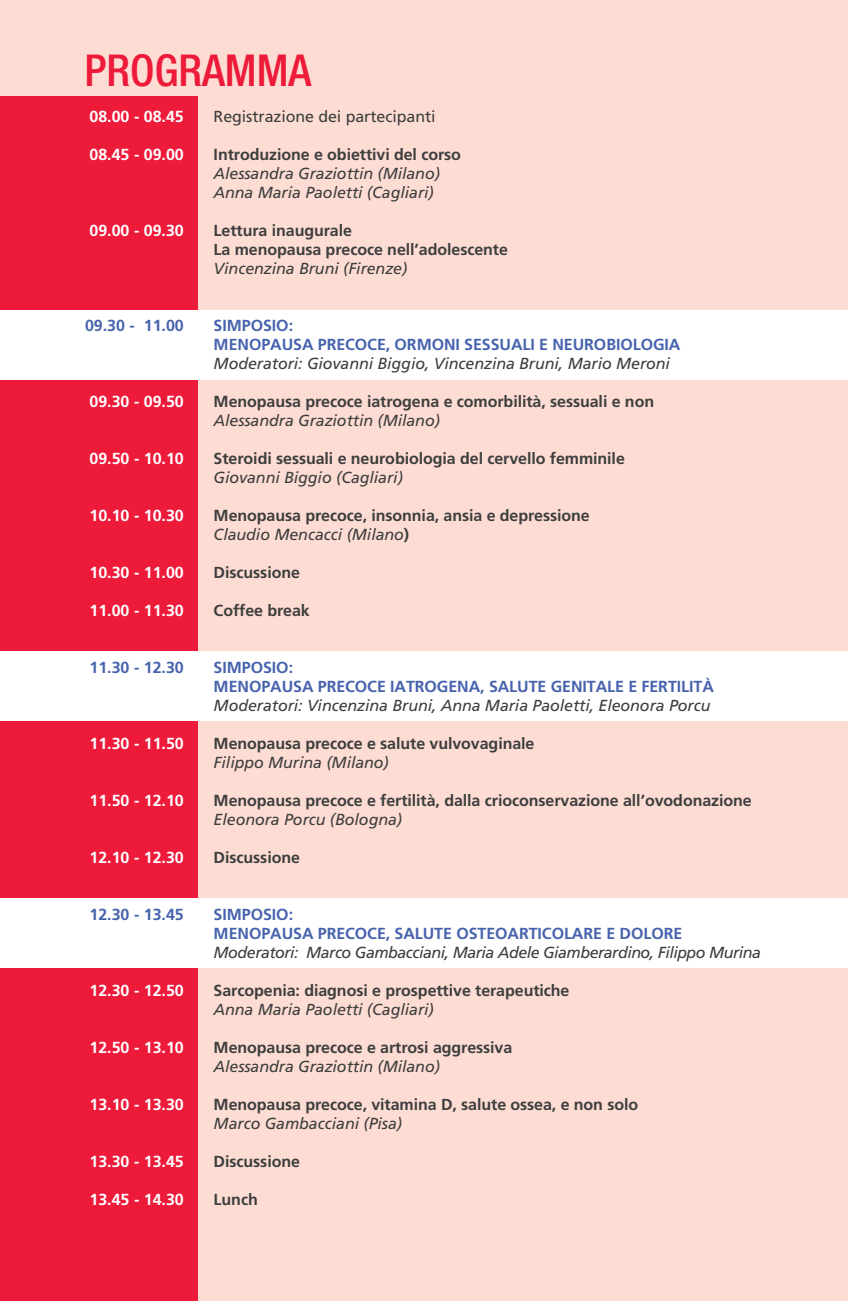
<style>
.page{position:relative;width:848px;height:1301px;background:#fff}
.page>*{position:absolute;margin:0;border:0;box-sizing:border-box;transform-origin:0 0}
.t1{font:500 condensed 44px "Helvetica Neue LT Std";color:#ed1a3a}
.t2{font:700 16px/19px "Frutiger";letter-spacing:-.005em;color:#3e3e3f}
.t3{font:italic 16px/19px "Frutiger";letter-spacing:-.005em;color:#3e3e3f}
.t4{font:700 16px/19px "Frutiger";letter-spacing:-.005em;color:#4863ae}
.t5{font:700 16px "Frutiger";color:#fff}
.t6{font:italic 16px "Frutiger";letter-spacing:-.03em;color:#3e3e3f}
.t7{font:16px "Frutiger";letter-spacing:-.005em;color:#3e3e3f}
.s1{font-weight:400;font-style:italic}
</style>
<div class="page">
<div style="left:0;top:0;width:847px;height:1300px;background:#fdddd3"></div>
<div style="left:0;top:96px;width:198px;height:1204px;background:#ed1a3a"></div>
<div style="left:0;top:310px;width:847px;height:70px;background:#fff"></div>
<div style="left:0;top:651px;width:847px;height:70px;background:#fff"></div>
<div style="left:0;top:898px;width:847px;height:70px;background:#fff"></div>
<h1 class="t1" style="left:84px;top:45px;width:228px">PROGRAMMA</h1>
<p class="t5" style="left:89px;top:107px;width:96px">08.00 - 08.45</p>
<p class="t5" style="left:89px;top:145px;width:96px">08.45 - 09.00</p>
<p class="t7" style="left:213px;top:107px;width:223px">Registrazione dei partecipanti</p>
<p class="t2" style="left:213px;top:145px;width:249px">Introduzione e obiettivi del corso</p>
<p class="t3" style="left:213px;top:164px;width:228px">Alessandra Graziottin (Milano)<br>Anna Maria Paoletti (Cagliari)</p>
<p class="t2" style="left:213px;top:221px;width:296px">Lettura inaugurale<br>La menopausa precoce nell’adolescente</p>
<p class="t3" style="left:213px;top:259px;width:195px">Vincenzina Bruni (Firenze)</p>
<p class="t5" style="left:89px;top:221px;width:96px">09.00 - 09.30</p>
<p class="t4" style="left:85px;top:316px;width:100px">09.30 - 11.00</p>
<p class="t5" style="left:89px;top:392px;width:96px">09.30 - 09.50</p>
<p class="t5" style="left:89px;top:449px;width:96px">09.50 - 10.10</p>
<p class="t5" style="left:89px;top:506px;width:96px">10.10 - 10.30</p>
<p class="t5" style="left:89px;top:563px;width:96px">10.30 - 11.00</p>
<p class="t5" style="left:89px;top:601px;width:96px">11.00 - 11.30</p>
<p class="t4" style="left:89px;top:658px;width:96px">11.30 - 12.30</p>
<p class="t5" style="left:89px;top:734px;width:96px">11.30 - 11.50</p>
<p class="t5" style="left:89px;top:791px;width:96px">11.50 - 12.10</p>
<p class="t5" style="left:89px;top:848px;width:96px">12.10 - 12.30</p>
<p class="t4" style="left:89px;top:905px;width:96px">12.30 - 13.45</p>
<p class="t5" style="left:89px;top:981px;width:96px">12.30 - 12.50</p>
<p class="t5" style="left:89px;top:1038px;width:96px">12.50 - 13.10</p>
<p class="t5" style="left:89px;top:1095px;width:96px">13.10 - 13.30</p>
<p class="t5" style="left:89px;top:1152px;width:96px">13.30 - 13.45</p>
<p class="t5" style="left:89px;top:1190px;width:96px">13.45 - 14.30</p>
<p class="t4" style="left:213px;top:316px;width:468px">SIMPOSIO:<br>MENOPAUSA PRECOCE, ORMONI SESSUALI E NEUROBIOLOGIA</p>
<p class="t3" style="left:213px;top:354px;width:457px">Moderatori: Giovanni Biggio, Vincenzina Bruni, Mario Meroni</p>
<p class="t2" style="left:213px;top:392px;width:442px">Menopausa precoce iatrogena e comorbilità, sessuali e non</p>
<p class="t3" style="left:213px;top:411px;width:228px">Alessandra Graziottin (Milano)</p>
<p class="t2" style="left:213px;top:449px;width:412px">Steroidi sessuali e neurobiologia del cervello femminile</p>
<p class="t3" style="left:213px;top:468px;width:191px">Giovanni Biggio (Cagliari)</p>
<p class="t2" style="left:213px;top:506px;width:377px">Menopausa precoce, insonnia, ansia e depressione<br><span class="s1">Claudio Mencacci (Milano</span>)</p>
<p class="t2" style="left:213px;top:563px;width:88px">Discussione</p>
<p class="t2" style="left:213px;top:601px;width:98px">Coffee break</p>
<p class="t4" style="left:213px;top:658px;width:501px">SIMPOSIO:<br>MENOPAUSA PRECOCE IATROGENA, SALUTE GENITALE E FERTILITÀ</p>
<p class="t3" style="left:213px;top:696px;width:498px">Moderatori: Vincenzina Bruni, Anna Maria Paoletti, Eleonora Porcu</p>
<p class="t2" style="left:213px;top:734px;width:322px">Menopausa precoce e salute vulvovaginale</p>
<p class="t3" style="left:213px;top:753px;width:177px">Filippo Murina (Milano)</p>
<p class="t2" style="left:213px;top:791px;width:539px">Menopausa precoce e fertilità, dalla crioconservazione all’ovodonazione</p>
<p class="t3" style="left:213px;top:810px;width:190px">Eleonora Porcu (Bologna)</p>
<p class="t2" style="left:213px;top:848px;width:88px">Discussione</p>
<p class="t4" style="left:213px;top:905px;width:470px">SIMPOSIO:<br>MENOPAUSA PRECOCE, SALUTE OSTEOARTICOLARE E DOLORE</p>
<p class="t6" style="left:213px;top:943px;width:548px">Moderatori: Marco Gambacciani, Maria Adele Giamberardino, Filippo Murina</p>
<p class="t2" style="left:213px;top:981px;width:357px">Sarcopenia: diagnosi e prospettive terapeutiche</p>
<p class="t3" style="left:213px;top:1000px;width:221px">Anna Maria Paoletti (Cagliari)</p>
<p class="t2" style="left:213px;top:1038px;width:300px">Menopausa precoce e artrosi aggressiva</p>
<p class="t3" style="left:213px;top:1057px;width:228px">Alessandra Graziottin (Milano)</p>
<p class="t2" style="left:213px;top:1095px;width:426px">Menopausa precoce, vitamina D, salute ossea, e non solo</p>
<p class="t3" style="left:213px;top:1114px;width:190px">Marco Gambacciani (Pisa)</p>
<p class="t2" style="left:213px;top:1152px;width:88px">Discussione</p>
<p class="t2" style="left:213px;top:1190px;width:46px">Lunch</p>
</div>
